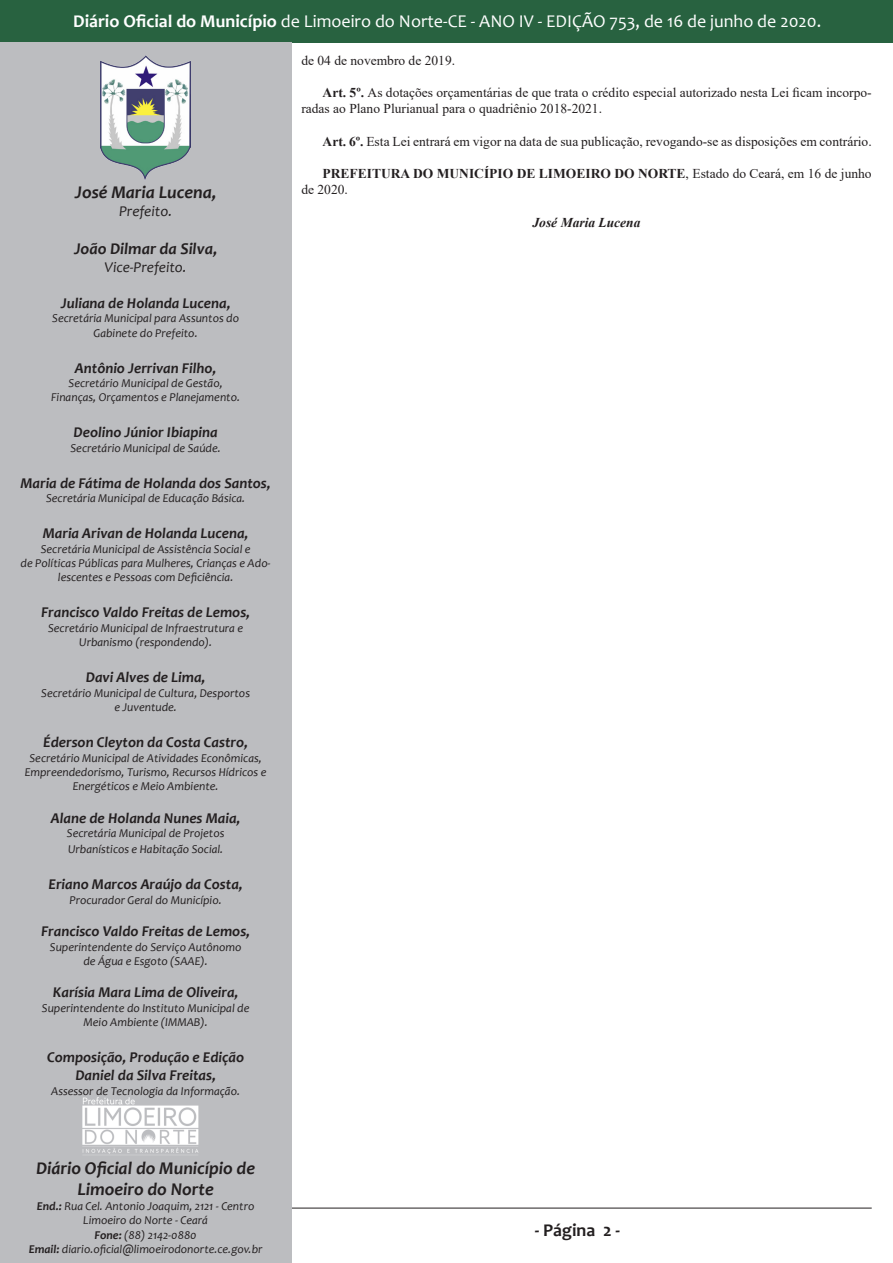
<style>
.page{position:relative;width:893px;height:1263px;background:#fff}
.page>*{position:absolute;margin:0;border:0;box-sizing:border-box;transform-origin:0 0}
.t1{font:18px "Candara";color:#fff}
.t2{font:italic 700 18px/21.6px "Candara";color:#231f20;text-align:center}
.t3{font:700 18px "Candara";color:#231f20}
.t4{font:italic 700 16.5px "Candara";color:#231f20}
.t5{font:italic 700 15px "Candara";color:#231f20}
.t6{font:italic 15px "Candara";color:#231f20}
.t7{font:13.5px/16.2px "Times New Roman";color:#231f20}
.t8{font:700 13.5px/16.2px "Times New Roman";color:#231f20}
.t9{font:italic 700 13.5px "Times New Roman";color:#231f20}
.t10{font:italic 12px/14.4px "Candara";color:#231f20;text-align:center}
.s1{font-weight:700}
.s2{font-weight:400}
</style>
<div class="page">
<div style="left:1px;top:0;width:892px;height:42px;background:#286240"></div>
<hr style="left:21px;top:1208px;width:851px;height:1px;background:#231f20">
<div style="left:0;top:42px;width:291px;height:1221px;background:#bcbdc0"></div>
<img style="left:101px;top:55px;width:90px;height:125px">
<img style="left:82px;top:1097px;width:117px;height:57px">
<h1 class="t1" style="left:73px;top:10px;width:750px"><span class="s1">Diário Oficial do Município</span> de Limoeiro do Norte-CE - ANO IV - EDIÇÃO 753, de 16 de junho de 2020.</h1>
<p class="t2" style="left:75px;top:181px;width:143px">José Maria Lucena,</p>
<p class="t6" style="left:119px;top:202px;width:55px">Prefeito.</p>
<p class="t4" style="left:74px;top:238px;width:145px">João Dilmar da Silva,</p>
<p class="t6" style="left:105px;top:258px;width:84px">Vice-Prefeito.</p>
<p class="t5" style="left:61px;top:294px;width:171px">Juliana de Holanda Lucena,</p>
<p class="t10" style="left:52px;top:311px;width:188px">Secretária Municipal para Assuntos do</p>
<p class="t10" style="left:94px;top:325px;width:106px">Gabinete do Prefeito.</p>
<p class="t5" style="left:75px;top:358px;width:143px">Antônio Jerrivan Filho,</p>
<p class="t10" style="left:51px;top:376px;width:190px">Secretário Municipal de Gestão,<br>Finanças, Orçamentos e Planejamento.</p>
<p class="t5" style="left:74px;top:423px;width:146px">Deolino Júnior Ibiapina</p>
<p class="t10" style="left:70px;top:441px;width:152px">Secretário Municipal de Saúde.</p>
<p class="t5" style="left:20px;top:474px;width:252px">Maria de Fátima de Holanda dos Santos,</p>
<p class="t10" style="left:46px;top:491px;width:201px">Secretária Municipal de Educação Básica.</p>
<p class="t5" style="left:43px;top:524px;width:207px">Maria Arivan de Holanda Lucena,</p>
<p class="t10" style="left:41px;top:541px;width:211px">Secretária Municipal de Assistência Social e</p>
<p class="t10" style="left:21px;top:556px;width:252px">de Políticas Públicas para Mulheres, Crianças e Ado&shy;lescentes e Pessoas com Deficiência.</p>
<p class="t5" style="left:41px;top:603px;width:210px">Francisco Valdo Freitas de Lemos,</p>
<p class="t10" style="left:48px;top:621px;width:197px">Secretário Municipal de Infraestrutura e</p>
<p class="t10" style="left:79px;top:635px;width:134px">Urbanismo (respondendo).</p>
<p class="t5" style="left:86px;top:668px;width:121px">Davi Alves de Lima,</p>
<p class="t10" style="left:41px;top:685px;width:210px">Secretário Municipal de Cultura, Desportos</p>
<p class="t10" style="left:114px;top:700px;width:64px">e Juventude.</p>
<p class="t5" style="left:43px;top:733px;width:206px">Éderson Cleyton da Costa Castro,</p>
<p class="t10" style="left:25px;top:750px;width:243px">Secretário Municipal de Atividades Econômicas,<br>Empreendedorismo, Turismo, Recursos Hídricos e<br>Energéticos e Meio Ambiente.</p>
<p class="t5" style="left:51px;top:808px;width:191px">Alane de Holanda Nunes Maia,</p>
<p class="t10" style="left:67px;top:826px;width:159px">Secretária Municipal de Projetos</p>
<p class="t10" style="left:68px;top:842px;width:157px">Urbanísticos e Habitação Social.</p>
<p class="t5" style="left:49px;top:875px;width:196px">Eriano Marcos Araújo da Costa,</p>
<p class="t10" style="left:70px;top:892px;width:154px">Procurador Geral do Município.</p>
<p class="t5" style="left:41px;top:922px;width:210px">Francisco Valdo Freitas de Lemos,</p>
<p class="t10" style="left:50px;top:939px;width:193px">Superintendente do Serviço Autônomo de Água e Esgoto (SAAE).</p>
<p class="t5" style="left:53px;top:983px;width:187px">Karísia Mara Lima de Oliveira,</p>
<p class="t10" style="left:42px;top:1000px;width:209px">Superintendente do Instituto Municipal de<br>Meio Ambiente (IMMAB).</p>
<p class="t5" style="left:47px;top:1048px;width:199px">Composição, Produção e Edição</p>
<p class="t5" style="left:75px;top:1066px;width:142px">Daniel da Silva Freitas,</p>
<p class="t10" style="left:51px;top:1083px;width:190px">Assessor de Tecnologia da Informação.</p>
<p class="t2" style="left:36px;top:1157px;width:220px">Diário Oficial do Município de<br>Limoeiro do Norte</p>
<p class="t10" style="left:37px;top:1198px;width:219px"><span class="s1">End.:</span> Rua Cel. Antonio Joaquim, 2121 - Centro</p>
<p class="t10" style="left:83px;top:1213px;width:126px">Limoeiro do Norte - Ceará</p>
<p class="t10" style="left:95px;top:1227px;width:104px"><span class="s1">Fone:</span> (88) 2142-0880</p>
<p class="t10" style="left:29px;top:1242px;width:235px"><span class="s1">Email:</span> diario.oficial@limoeirodonorte.ce.gov.br</p>
<p class="t7" style="left:301px;top:52px;width:155px">de 04 de novembro de 2019.</p>
<p class="t7" style="left:301px;top:84px;width:572px;text-indent:21px"><span class="s1">Art. 5º.</span> As dotações orçamentárias de que trata o crédito especial autorizado nesta Lei ficam incorpo&shy;radas ao Plano Plurianual para o quadriênio 2018-2021.</p>
<p class="t7" style="left:323px;top:133px;width:551px"><span class="s1">Art. 6º.</span> Esta Lei entrará em vigor na data de sua publicação, revogando-se as disposições em contrário.</p>
<p class="t8" style="left:301px;top:165px;width:572px;text-indent:21px">PREFEITURA DO MUNICÍPIO DE LIMOEIRO DO NORTE<span class="s2">, Estado do Ceará, em 16 de junho de 2020.</span></p>
<p class="t9" style="left:533px;top:213px;width:109px">José Maria Lucena</p>
<p class="t3" style="left:535px;top:1219px;width:87px">- Página 2 -</p>
</div>
